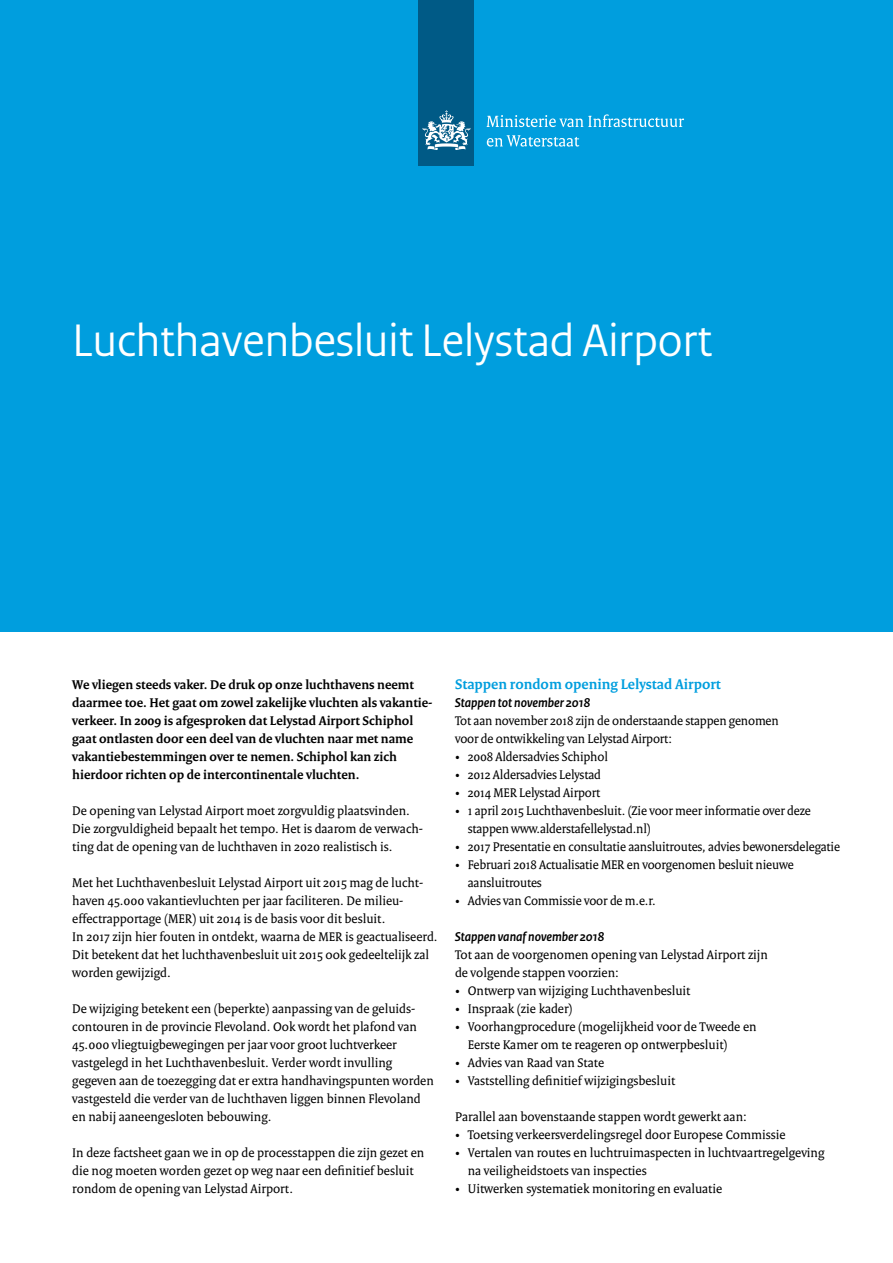
<style>
.page{position:relative;width:893px;height:1263px;background:#fff}
.page>*{position:absolute;margin:0;border:0;box-sizing:border-box;transform-origin:0 0}
.t1{font:48px "Rijksoverheid Sans Heading";color:#fff}
.t2{font:700 15px "Rijksoverheid Serif";color:#009ede}
.t3{font:13.5px/18px "Rijksoverheid Serif";color:#000}
.t4{font:700 13.5px/18px "Rijksoverheid Serif";color:#000}
.t5{font:italic 700 13.5px "Rijksoverheid Sans Heading";color:#000}
</style>
<div class="page">
<div style="left:0;top:0;width:893px;height:631px;background:#009ede"></div>
<div style="left:419px;top:0;width:55px;height:166px;background:#005a86"></div>
<svg style="left:423px;top:110px;width:47px;height:40px"></svg>
<svg style="left:486px;top:114px;width:198px;height:13px"></svg>
<svg style="left:487px;top:135px;width:92px;height:12px"></svg>
<h1 class="t1" style="left:72px;top:313px;width:641px">Luchthavenbesluit Lelystad Airport</h1>
<p class="t4" style="left:72px;top:676px;width:362px">We vliegen steeds vaker. De druk op onze luchthavens neemt daarmee toe. Het gaat om zowel zakelijke vluchten als vakantie&shy;verkeer. In 2009 is afgesproken dat Lelystad Airport Schiphol gaat ontlasten door een deel van de vluchten naar met name vakantiebestemmingen over te nemen. Schiphol kan zich hierdoor richten op de intercontinentale vluchten.</p>
<p class="t3" style="left:72px;top:802px;width:352px">De opening van Lelystad Airport moet zorgvuldig plaatsvinden.<br>Die zorgvuldigheid bepaalt het tempo. Het is daarom de verwach&shy;ting dat de opening van de luchthaven in 2020 realistisch is.</p>
<p class="t3" style="left:72px;top:874px;width:367px">Met het Luchthavenbesluit Lelystad Airport uit 2015 mag de lucht&shy;haven 45.000 vakantievluchten per jaar faciliteren. De milieu&shy;effectrapportage (MER) uit 2014 is de basis voor dit besluit.<br>In 2017 zijn hier fouten in ontdekt, waarna de MER is geactualiseerd.<br>Dit betekent dat het luchthavenbesluit uit 2015 ook gedeeltelijk zal worden gewijzigd.</p>
<p class="t3" style="left:72px;top:1000px;width:363px">De wijziging betekent een (beperkte) aanpassing van de geluids&shy;contouren in de provincie Flevoland. Ook wordt het plafond van 45.000 vliegtuigbewegingen per jaar voor groot luchtverkeer vastgelegd in het Luchthavenbesluit. Verder wordt invulling gegeven aan de toezegging dat er extra handhavingspunten worden vastgesteld die verder van de luchthaven liggen binnen Flevoland en nabij aaneengesloten bebouwing.</p>
<p class="t3" style="left:72px;top:1144px;width:353px">In deze factsheet gaan we in op de processtappen die zijn gezet en die nog moeten worden gezet op weg naar een definitief besluit rondom de opening van Lelystad Airport.</p>
<p class="t2" style="left:455px;top:675px;width:267px">Stappen rondom opening Lelystad Airport</p>
<p class="t5" style="left:455px;top:695px;width:137px">Stappen tot november 2018</p>
<p class="t3" style="left:455px;top:712px;width:325px">Tot aan november 2018 zijn de onderstaande stappen genomen voor de ontwikkeling van Lelystad Airport:</p>
<p class="t3" style="left:455px;top:748px;width:154px">• 2008 Aldersadvies Schiphol</p>
<p class="t3" style="left:455px;top:766px;width:147px">• 2012 Aldersadvies Lelystad</p>
<p class="t3" style="left:455px;top:784px;width:147px">• 2014 MER Lelystad Airport</p>
<p class="t3" style="left:468px;top:802px;width:344px;text-indent:-13px">• 1 april 2015 Luchthavenbesluit. (Zie voor meer informatie over deze stappen www.alderstafellelystad.nl)</p>
<p class="t3" style="left:455px;top:838px;width:386px">• 2017 Presentatie en consultatie aansluitroutes, advies bewonersdelegatie</p>
<p class="t3" style="left:468px;top:856px;width:327px;text-indent:-13px">• Februari 2018 Actualisatie MER en voorgenomen besluit nieuwe aansluitroutes</p>
<p class="t3" style="left:455px;top:892px;width:202px">• Advies van Commissie voor de m.e.r.</p>
<p class="t5" style="left:455px;top:929px;width:151px">Stappen vanaf november 2018</p>
<p class="t3" style="left:455px;top:946px;width:314px">Tot aan de voorgenomen opening van Lelystad Airport zijn de volgende stappen voorzien:</p>
<p class="t3" style="left:455px;top:982px;width:237px">• Ontwerp van wijziging Luchthavenbesluit</p>
<p class="t3" style="left:455px;top:1000px;width:119px">• Inspraak (zie kader)</p>
<p class="t3" style="left:468px;top:1018px;width:290px;text-indent:-13px">• Voorhangprocedure (mogelijkheid voor de Tweede en<br>Eerste Kamer om te reageren op ontwerpbesluit)</p>
<p class="t3" style="left:455px;top:1054px;width:151px">• Advies van Raad van State</p>
<p class="t3" style="left:455px;top:1072px;width:222px">• Vaststelling definitief wijzigingsbesluit</p>
<p class="t3" style="left:455px;top:1108px;width:293px">Parallel aan bovenstaande stappen wordt gewerkt aan:</p>
<p class="t3" style="left:455px;top:1126px;width:332px">• Toetsing verkeersverdelingsregel door Europese Commissie</p>
<p class="t3" style="left:468px;top:1144px;width:358px;text-indent:-13px">• Vertalen van routes en luchtruimaspecten in luchtvaartregelgeving na veiligheidstoets van inspecties</p>
<p class="t3" style="left:455px;top:1180px;width:269px">• Uitwerken systematiek monitoring en evaluatie</p>
</div>
